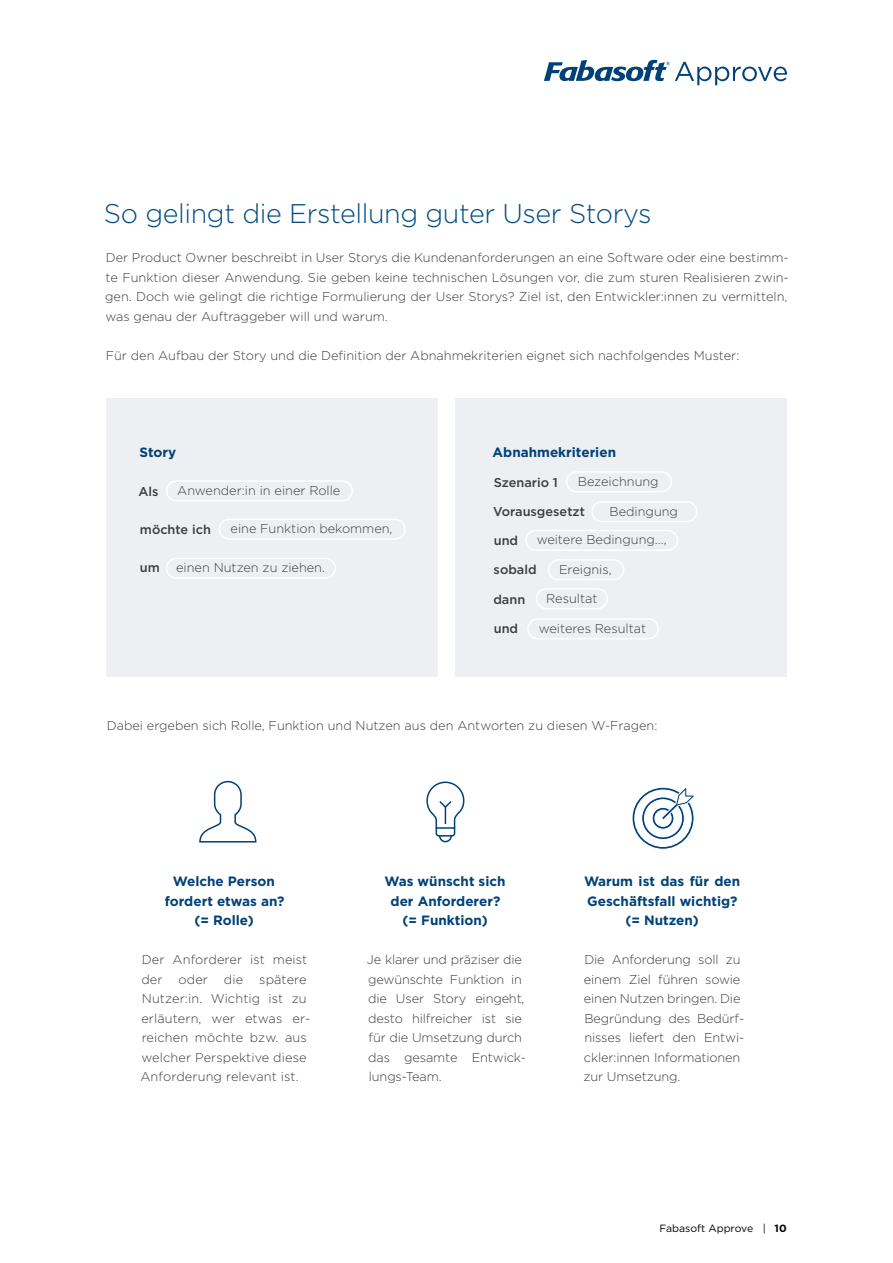
<style>
.page{position:relative;width:893px;height:1263px;background:#fff}
.page>*{position:absolute;margin:0;border:0;box-sizing:border-box;transform-origin:0 0}
.t1{font:300 27px "Gotham";letter-spacing:-.015em;color:#034d83}
.t2{font:700 13.5px/19.5px "Gotham";color:#004177;text-align:center}
.t3{font:300 12.75px/19.5px "Gotham";color:#3c3c3b}
.t4{font:500 12.75px "Gotham";color:#3c3c3b}
.t5{font:10.5px "Gotham";color:#000}
.s1{font-weight:700}
</style>
<div class="page">
<svg style="left:544px;top:60px;width:243px;height:25px"></svg>
<div style="left:106px;top:398px;width:332px;height:278px;background:#edeff3"></div>
<div style="left:455px;top:398px;width:332px;height:278px;background:#edeff3"></div>
<div style="left:166px;top:480px;width:187px;height:22px;border:2px solid #fff;border-radius:10px"></div>
<div style="left:566px;top:471px;width:106px;height:21px;border:2px solid #fff;border-radius:10px"></div>
<div style="left:591px;top:501px;width:107px;height:21px;border:2px solid #fff;border-radius:10px"></div>
<div style="left:525px;top:530px;width:153px;height:21px;border:2px solid #fff;border-radius:10px"></div>
<div style="left:548px;top:559px;width:76px;height:21px;border:2px solid #fff;border-radius:10px"></div>
<div style="left:219px;top:519px;width:187px;height:21px;border:2px solid #fff;border-radius:10px"></div>
<div style="left:166px;top:558px;width:170px;height:21px;border:2px solid #fff;border-radius:10px"></div>
<div style="left:536px;top:588px;width:72px;height:21px;border:2px solid #fff;border-radius:10px"></div>
<div style="left:527px;top:618px;width:132px;height:21px;border:2px solid #fff;border-radius:10px"></div>
<svg style="left:199px;top:780px;width:58px;height:63px"></svg>
<svg style="left:426px;top:781px;width:39px;height:62px"></svg>
<svg style="left:632px;top:787px;width:62px;height:63px"></svg>
<p class="t1" style="left:104px;top:197px;width:549px">So gelingt die Erstellung guter User Storys</p>
<p class="t3" style="left:105px;top:248px;width:685px;text-align:justify">Der Product Owner beschreibt in User Storys die Kundenanforderungen an eine Software oder eine bestimm&shy;te Funktion dieser Anwendung. Sie geben keine technischen Lösungen vor, die zum sturen Realisieren zwin&shy;gen. Doch wie gelingt die richtige Formulierung der User Storys? Ziel ist, den Entwickler:innen zu vermitteln, was genau der Auftraggeber will und warum.</p>
<p class="t3" style="left:106px;top:345px;width:635px">Für den Aufbau der Story und die Definition der Abnahmekriterien eignet sich nachfolgendes Muster:</p>
<h3 class="t2" style="left:140px;top:443px;width:38px">Story</h3>
<p class="t4" style="left:139px;top:483px;width:22px">Als</p>
<p class="t4" style="left:140px;top:521px;width:73px">möchte ich</p>
<p class="t4" style="left:140px;top:559px;width:22px">um</p>
<p class="t3" style="left:177px;top:480px;width:165px">Anwender:in in einer Rolle</p>
<p class="t3" style="left:231px;top:518px;width:163px">eine Funktion bekommen,</p>
<p class="t3" style="left:176px;top:558px;width:150px">einen Nutzen zu ziehen.</p>
<h3 class="t2" style="left:493px;top:443px;width:125px">Abnahmekriterien</h3>
<p class="t4" style="left:494px;top:474px;width:66px">Szenario 1</p>
<p class="t4" style="left:493px;top:503px;width:93px">Vorausgesetzt</p>
<p class="t4" style="left:494px;top:532px;width:26px">und</p>
<p class="t4" style="left:494px;top:561px;width:45px">sobald</p>
<p class="t4" style="left:493px;top:591px;width:33px">dann</p>
<p class="t4" style="left:494px;top:620px;width:26px">und</p>
<p class="t3" style="left:578px;top:471px;width:82px">Bezeichnung</p>
<p class="t3" style="left:609px;top:501px;width:70px">Bedingung</p>
<p class="t3" style="left:537px;top:530px;width:131px">weitere Bedingung...,</p>
<p class="t3" style="left:559px;top:559px;width:54px">Ereignis,</p>
<p class="t3" style="left:546px;top:588px;width:53px">Resultat</p>
<p class="t3" style="left:539px;top:618px;width:109px">weiteres Resultat</p>
<p class="t3" style="left:107px;top:716px;width:552px">Dabei ergeben sich Rolle, Funktion und Nutzen aus den Antworten zu diesen W-Fragen:</p>
<h3 class="t2" style="left:165px;top:872px;width:121px">Welche Person fordert etwas an?</h3>
<h3 class="t2" style="left:194px;top:911px;width:61px">(= Rolle)</h3>
<p class="t3" style="left:141px;top:950px;width:168px">Der Anforderer ist meist der</p>
<p class="t3" style="left:179px;top:969px;width:31px">oder</p>
<p class="t3" style="left:224px;top:969px;width:21px">die</p>
<p class="t3" style="left:140px;top:969px;width:171px;text-indent:119px">spätere<br>Nutzer:in. Wichtig ist zu erläutern, wer etwas er&shy;reichen möchte bzw. aus welcher Perspektive diese<br>Anforderung relevant ist.</p>
<h3 class="t2" style="left:385px;top:872px;width:122px">Was wünscht sich</h3>
<h3 class="t2" style="left:391px;top:891px;width:111px">der Anforderer?</h3>
<h3 class="t2" style="left:403px;top:911px;width:87px">(= Funktion)</h3>
<p class="t3" style="left:367px;top:950px;width:160px">Je klarer und präziser die gewünschte Funktion in die User Story eingeht, desto hilfreicher ist sie für die Umsetzung durch das gesamte Entwick&shy;lungs-Team.</p>
<h3 class="t2" style="left:584px;top:872px;width:158px;text-align:left">Warum ist das für den<br>Geschäftsfall wichtig?</h3>
<h3 class="t2" style="left:625px;top:911px;width:75px">(= Nutzen)</h3>
<p class="t3" style="left:583px;top:950px;width:162px">Die Anforderung soll zu einem Ziel führen sowie einen Nutzen bringen. Die<br>Begründung des Bedürf&shy;nisses liefert den Entwi&shy;ckler:innen Informationen zur Umsetzung.</p>
<p class="t5" style="left:659px;top:1222px;width:129px">Fabasoft Approve | <span class="s1">10</span></p>
</div>
